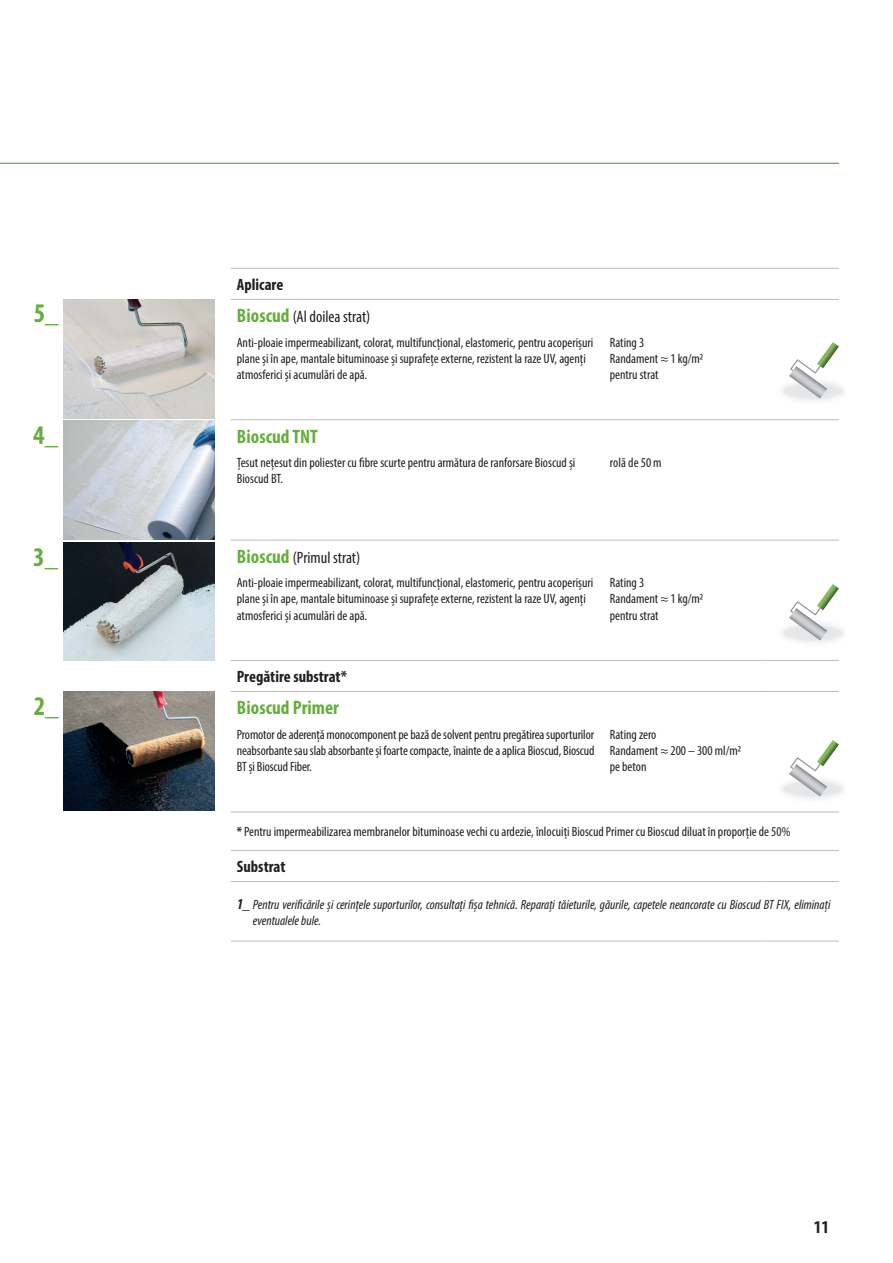
<style>
.page{position:relative;width:893px;height:1263px;background:#fff}
.page>*{position:absolute;margin:0;border:0;box-sizing:border-box;transform-origin:0 0}
.t1{font:700 condensed 27px "Myriad Pro";color:#66ae3d}
.t2{font:700 condensed 19.5px "Myriad Pro";color:#66ae3d}
.t3{font:700 condensed 18px "Myriad Pro";color:#231f20}
.t4{font:condensed 16.5px/32.1px "Myriad Pro";color:#231f20}
.t5{font:700 condensed 16.5px "Myriad Pro";color:#231f20}
.t6{font:condensed 13.5px/16.2px "Myriad Pro";color:#231f20}
.t7{font:italic condensed 13.5px/16.2px "Myriad Pro";color:#231f20}
.s1{font-weight:700}
.s2{font-weight:700;font-size:19.5px;color:#66ae3d}
.s3{font-weight:700;font-size:15px}
</style>
<div class="page">
<hr style="left:231px;top:268px;width:373px;height:1px;background:#bcbdc0">
<hr style="left:604px;top:268px;width:161px;height:1px;background:#bcbdc0">
<hr style="left:765px;top:268px;width:74px;height:1px;background:#bcbdc0">
<hr style="left:231px;top:299px;width:373px;height:1px;background:#bcbdc0">
<hr style="left:604px;top:299px;width:161px;height:1px;background:#bcbdc0">
<hr style="left:765px;top:299px;width:74px;height:1px;background:#bcbdc0">
<hr style="left:231px;top:419px;width:373px;height:1px;background:#bcbdc0">
<hr style="left:604px;top:419px;width:161px;height:1px;background:#bcbdc0">
<hr style="left:604px;top:660px;width:161px;height:1px;background:#bcbdc0">
<hr style="left:604px;top:850px;width:161px;height:1px;background:#bcbdc0">
<hr style="left:765px;top:419px;width:74px;height:1px;background:#bcbdc0">
<hr style="left:231px;top:540px;width:373px;height:1px;background:#bcbdc0">
<hr style="left:231px;top:691px;width:373px;height:1px;background:#bcbdc0">
<hr style="left:231px;top:881px;width:373px;height:1px;background:#bcbdc0">
<hr style="left:604px;top:540px;width:161px;height:1px;background:#bcbdc0">
<hr style="left:604px;top:691px;width:161px;height:1px;background:#bcbdc0">
<hr style="left:604px;top:881px;width:161px;height:1px;background:#bcbdc0">
<hr style="left:765px;top:540px;width:74px;height:1px;background:#bcbdc0">
<hr style="left:231px;top:660px;width:373px;height:1px;background:#bcbdc0">
<hr style="left:231px;top:811px;width:373px;height:1px;background:#bcbdc0">
<hr style="left:231px;top:850px;width:373px;height:1px;background:#bcbdc0">
<hr style="left:231px;top:941px;width:373px;height:1px;background:#bcbdc0">
<hr style="left:604px;top:941px;width:161px;height:1px;background:#bcbdc0">
<hr style="left:765px;top:941px;width:74px;height:1px;background:#bcbdc0">
<hr style="left:604px;top:811px;width:161px;height:1px;background:#bcbdc0">
<hr style="left:765px;top:660px;width:74px;height:1px;background:#bcbdc0">
<hr style="left:765px;top:850px;width:74px;height:1px;background:#bcbdc0">
<hr style="left:765px;top:691px;width:74px;height:1px;background:#bcbdc0">
<hr style="left:765px;top:881px;width:74px;height:1px;background:#bcbdc0">
<hr style="left:765px;top:811px;width:74px;height:1px;background:#bcbdc0">
<img style="left:64px;top:299px;width:151px;height:119px">
<img style="left:64px;top:420px;width:151px;height:120px">
<img style="left:64px;top:542px;width:151px;height:118px">
<img style="left:64px;top:691px;width:151px;height:119px">
<svg style="left:777px;top:376px;width:72px;height:30px"></svg>
<svg style="left:789px;top:342px;width:50px;height:57px"></svg>
<svg style="left:777px;top:618px;width:72px;height:30px"></svg>
<svg style="left:789px;top:584px;width:50px;height:56px"></svg>
<svg style="left:777px;top:774px;width:72px;height:30px"></svg>
<svg style="left:789px;top:740px;width:50px;height:56px"></svg>
<hr style="left:0;top:163px;width:839px;height:1px;background:#66ae3d">
<h1 class="t1" style="left:34px;top:296px;width:27px">5_</h1>
<h1 class="t1" style="left:33px;top:418px;width:27px">4_</h1>
<h1 class="t1" style="left:33px;top:540px;width:27px">3_</h1>
<h1 class="t1" style="left:34px;top:689px;width:27px">2_</h1>
<p class="t4" style="left:237px;top:268px;width:135px"><span class="s1">Aplicare<br></span><span class="s2">Bioscud</span> (Al doilea strat)</p>
<p class="t6" style="left:237px;top:334px;width:358px">Anti-ploaie impermeabilizant, colorat, multifuncțional, elastomeric, pentru acoperișuri plane și în ape, mantale bituminoase și suprafețe externe, rezistent la raze UV, agenți atmosferici și acumulări de apă.</p>
<p class="t6" style="left:610px;top:334px;width:95px">Rating 3<br>Randament ≈ 1 kg/m2 pentru strat</p>
<h2 class="t2" style="left:237px;top:424px;width:82px">Bioscud TNT</h2>
<p class="t6" style="left:237px;top:454px;width:340px">Țesut nețesut din poliester cu fibre scurte pentru armătura de ranforsare Bioscud și<br>Bioscud BT.</p>
<p class="t6" style="left:610px;top:454px;width:53px">rolã de 50 m</p>
<p class="t4" style="left:237px;top:541px;width:125px"><span class="s2">Bioscud</span> (Primul strat)</p>
<p class="t6" style="left:237px;top:574px;width:358px">Anti-ploaie impermeabilizant, colorat, multifuncțional, elastomeric, pentru acoperișuri plane și în ape, mantale bituminoase și suprafețe externe, rezistent la raze UV, agenți atmosferici și acumulări de apă.</p>
<p class="t6" style="left:610px;top:574px;width:95px">Rating 3<br>Randament ≈ 1 kg/m2 pentru strat</p>
<p class="t5" style="left:237px;top:666px;width:112px">Pregătire substrat*</p>
<h2 class="t2" style="left:237px;top:696px;width:103px">Bioscud Primer</h2>
<p class="t6" style="left:237px;top:726px;width:359px;text-align:justify">Promotor de aderență monocomponent pe bază de solvent pentru pregătirea suporturilor neabsorbante sau slab absorbante și foarte compacte, înainte de a aplica Bioscud, Bioscud BT și Bioscud Fiber.</p>
<p class="t6" style="left:610px;top:726px;width:133px">Rating zero<br>Randament ≈ 200 – 300 ml/m2 pe beton</p>
<p class="t6" style="left:237px;top:823px;width:555px"><span class="s1">*</span> Pentru impermeabilizarea membranelor bituminoase vechi cu ardezie, înlocuiți Bioscud Primer cu Bioscud diluat în proporție de 50%</p>
<p class="t5" style="left:237px;top:856px;width:50px">Substrat</p>
<p class="t7" style="left:253px;top:896px;width:579px;text-indent:-16px"><span class="s3">1_</span> Pentru verificările și cerințele suporturilor, consultați fișa tehnică. Reparați tăieturile, găurile, capetele neancorate cu Bioscud BT FIX, eliminați eventualele bule.</p>
<h3 class="t3" style="left:814px;top:1216px;width:17px">11</h3>
</div>
